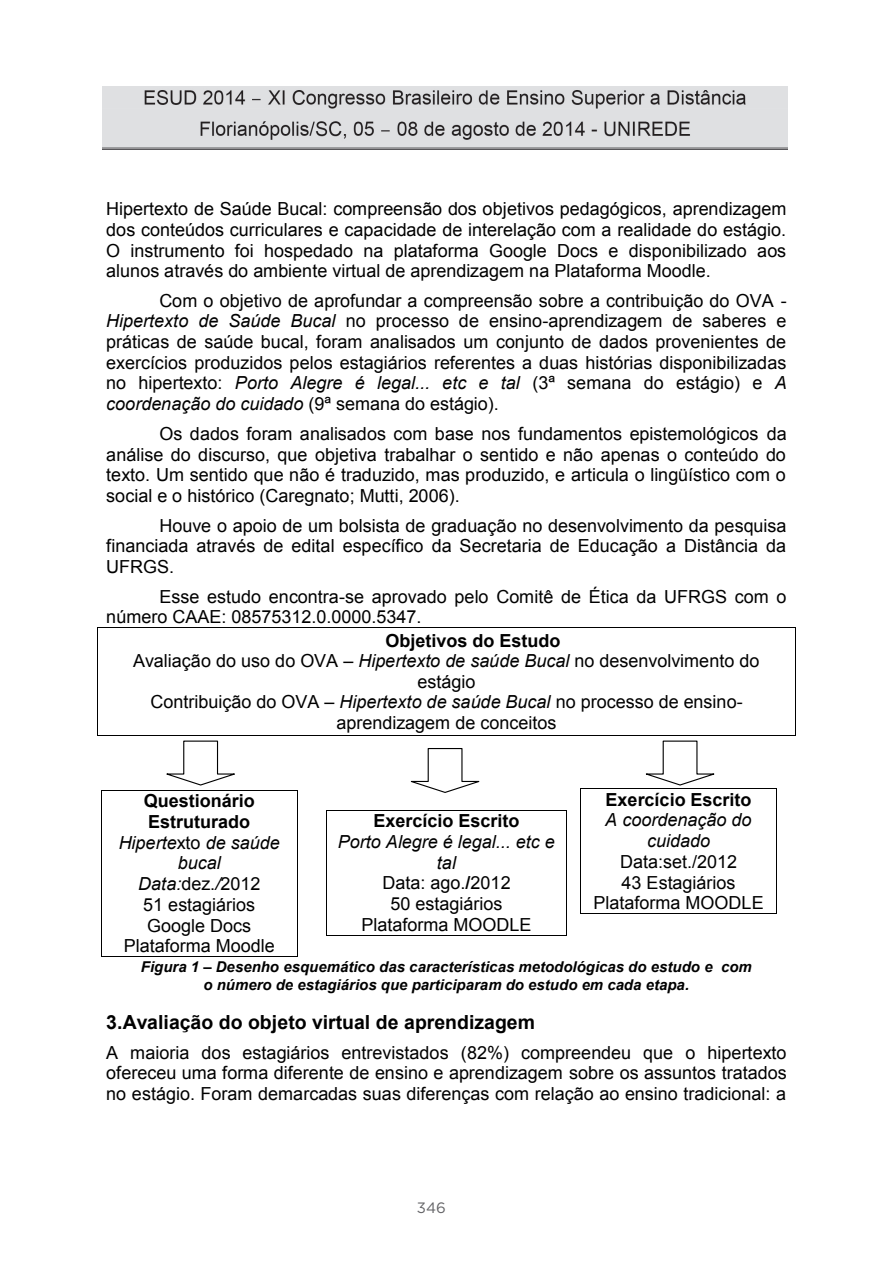
<style>
.page{position:relative;width:893px;height:1263px;background:#fff}
.page>*{position:absolute;margin:0;border:0;box-sizing:border-box;transform-origin:0 0}
.t1{font:700 19.5px "Arial";color:#000}
.t2{font:18px/20.7px "Arial";color:#000;text-align:justify}
.t3{font:700 18px "Arial";color:#000}
.t4{font:italic 700 15px/17.2px "Arial";color:#000;text-align:center}
.t5{font:15px "Gotham";color:#636366}
.s1{font-style:italic}
.s2{font-style:inherit}
.s3{font-weight:700}
</style>
<div class="page">
<hr style="left:98px;top:628px;width:697px;height:1px;background:#000">
<hr style="left:98px;top:735px;width:697px;height:1px;background:#000">
<svg style="left:97px;top:628px;width:1px;height:108px"></svg>
<svg style="left:795px;top:628px;width:1px;height:108px"></svg>
<hr style="left:581px;top:788px;width:195px;height:1px;background:#000">
<hr style="left:580px;top:789px;width:1px;height:124px;background:#000">
<hr style="left:581px;top:913px;width:195px;height:1px;background:#000">
<hr style="left:776px;top:789px;width:1px;height:124px;background:#000">
<hr style="left:327px;top:810px;width:239px;height:1px;background:#000">
<hr style="left:327px;top:811px;width:1px;height:124px;background:#000">
<hr style="left:327px;top:935px;width:239px;height:1px;background:#000">
<hr style="left:566px;top:811px;width:1px;height:124px;background:#000">
<hr style="left:101px;top:790px;width:196px;height:1px;background:#000">
<hr style="left:101px;top:791px;width:1px;height:165px;background:#000">
<hr style="left:101px;top:956px;width:196px;height:1px;background:#000">
<hr style="left:297px;top:791px;width:1px;height:165px;background:#000">
<svg style="left:166px;top:740px;width:69px;height:46px"></svg>
<svg style="left:410px;top:748px;width:70px;height:45px"></svg>
<svg style="left:646px;top:740px;width:69px;height:46px"></svg>
<img style="left:102px;top:86px;width:685px;height:64px">
<p class="t2" style="left:106px;top:199px;width:682px">Hipertexto de Saúde Bucal: compreensão dos objetivos pedagógicos, aprendizagem dos conteúdos curriculares e capacidade de interelação com a realidade do estágio.<br>O instrumento foi hospedado na plataforma Google Docs e disponibilizado aos alunos através do ambiente virtual de aprendizagem na Plataforma Moodle.</p>
<p class="t2" style="left:106px;top:290px;width:682px;text-indent:53px">Com o objetivo de aprofundar a compreensão sobre a contribuição do OVA - <span class="s1">Hipertexto de Saúde Bucal</span> no processo de ensino-aprendizagem de saberes e práticas de saúde bucal, foram analisados um conjunto de dados provenientes de exercícios produzidos pelos estagiários referentes a duas histórias disponibilizadas no hipertexto: <span class="s1">Porto Alegre é legal... etc e tal</span> (3ª semana do estágio) e <span class="s1">A coordenação do cuidado</span> (9ª semana do estágio).</p>
<p class="t2" style="left:106px;top:423px;width:682px;text-indent:53px">Os dados foram analisados com base nos fundamentos epistemológicos da análise do discurso, que objetiva trabalhar o sentido e não apenas o conteúdo do texto. Um sentido que não é traduzido, mas produzido, e articula o lingüístico com o social e o histórico (Caregnato; Mutti, 2006).</p>
<p class="t2" style="left:106px;top:515px;width:682px;text-indent:53px">Houve o apoio de um bolsista de graduação no desenvolvimento da pesquisa financiada através de edital específico da Secretaria de Educação a Distância da UFRGS.</p>
<p class="t2" style="left:106px;top:586px;width:682px;text-indent:53px">Esse estudo encontra-se aprovado pelo Comitê de Ética da UFRGS com o número CAAE: 08575312.0.0000.5347.</p>
<p class="t3" style="left:386px;top:628px;width:176px">Objetivos do Estudo</p>
<p class="t2" style="left:133px;top:650px;width:628px">Avaliação do uso do OVA <span class="s2">–</span> <span class="s1">Hipertexto de saúde Bucal</span> no desenvolvimento do</p>
<p class="t2" style="left:417px;top:671px;width:60px">estágio</p>
<p class="t2" style="left:150px;top:692px;width:594px">Contribuição do OVA <span class="s2">–</span> <span class="s1">Hipertexto de saúde Bucal</span> no processo de ensino-</p>
<p class="t2" style="left:336px;top:713px;width:222px">aprendizagem de conceitos</p>
<p class="t2" style="left:119px;top:791px;width:163px;text-align:center"><span class="s3">Questionário<br>Estruturado<br></span><span class="s1">Hiperte</span>xto <span class="s1">de saúde bucal<br>Data:</span>dez.<span class="s1">/</span>2012<br>51 estagiários<br>Google Docs<br>Plataforma Moodle</p>
<p class="t2" style="left:338px;top:811px;width:219px;text-align:center"><span class="s3">Exercício Escrito<br></span><span class="s1">Porto Alegre é legal... etc e tal<br></span>Data: ago.<span class="s3">/</span>2012<br>50 estagiários<br>Plataforma MOODLE</p>
<p class="t2" style="left:593px;top:789px;width:172px;text-align:center"><span class="s3">Exercício Escrito<br></span><span class="s1">A coordenação do cuidado<br></span>Data:set./2012<br>43 Estagiários<br>Plataforma MOODLE</p>
<p class="t4" style="left:141px;top:959px;width:612px">Figura 1 <span class="s2">–</span> Desenho esquemático das características metodológicas do estudo e com o número de estagiários que participaram do estudo em cada etapa.</p>
<p class="t1" style="left:106px;top:1009px;width:430px">3.Avaliação do objeto virtual de aprendizagem</p>
<p class="t2" style="left:106px;top:1042px;width:682px">A maioria dos estagiários entrevistados (82%) compreendeu que o hipertexto ofereceu uma forma diferente de ensino e aprendizagem sobre os assuntos tratados no estágio. Foram demarcadas suas diferenças com relação ao ensino tradicional: a</p>
<p class="t5" style="left:417px;top:1197px;width:30px">346</p>
</div>
